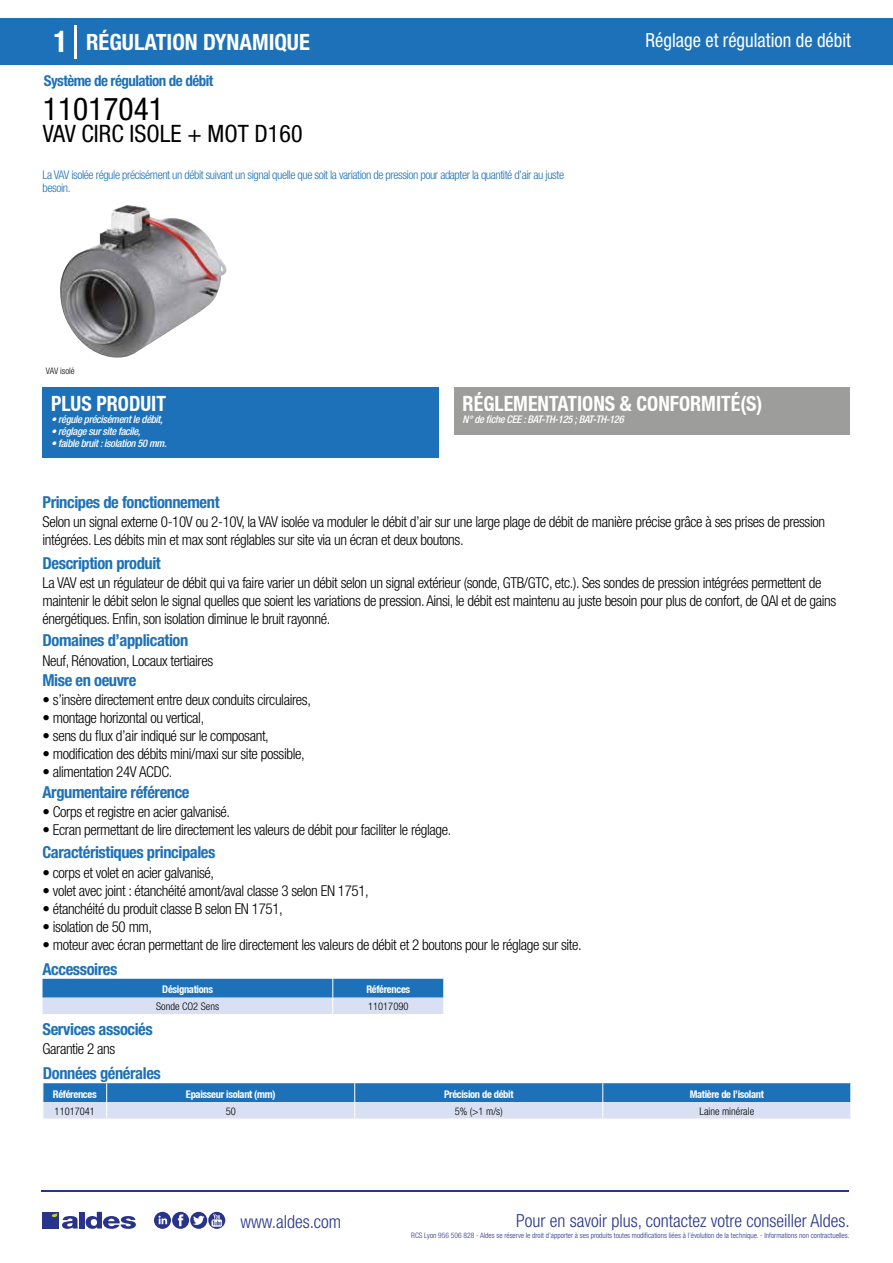
<style>
.page{position:relative;width:893px;height:1263px;background:#fff}
.page>*{position:absolute;margin:0;border:0;box-sizing:border-box;transform-origin:0 0}
.t1{font:condensed 31.5px "Helvetica Neue LT Std";color:#000}
.t2{font:condensed 24px "Helvetica Neue LT Std";color:#000}
.t3{font:700 condensed 22.5px "Helvetica Neue LT Std";color:#fff}
.t4{font:700 condensed 21px "Helvetica Neue";color:#fff;scale:.95 1}
.t5{font:condensed 19.5px "Helvetica Neue LT Std";color:#fff;scale:.95 1}
.t6{font:300 condensed 18px "Helvetica Neue";color:#28348b}
.t7{font:700 condensed 16.5px "Helvetica Neue LT Std";letter-spacing:-.025em;color:#1d71b8}
.t8{font:300 condensed 15px/18px "Helvetica Neue LT Std";letter-spacing:-.025em;color:#000}
.t9{font:700 condensed 15px "Helvetica Neue LT Std";letter-spacing:-.035em;color:#1d71b8}
.t10{font:300 condensed 12px/13.5px "Helvetica Neue LT Std";letter-spacing:-.035em;color:#1d71b8}
.t11{font:italic 500 condensed 10.5px "Helvetica Neue";letter-spacing:-.03em;color:#fff}
.t12{font:700 condensed 10.5px "Helvetica Neue";letter-spacing:-.03em;color:#fff}
.t13{font:300 condensed 10.5px "Helvetica Neue";color:#000}
.t14{font:300 condensed 9px "Helvetica Neue";color:#000}
.t15{font:300 condensed 7.5px "Helvetica Neue";color:#28348b}
.s1{font-size:30px}
</style>
<div class="page">
<div style="left:0;top:18px;width:893px;height:46px;background:#1d71b8"></div>
<div style="left:454px;top:387px;width:396px;height:48px;background:#9d9d9c"></div>
<div style="left:43px;top:387px;width:396px;height:70px;background:#1d71b8"></div>
<hr style="left:74px;top:25px;width:2px;height:33px;background:#fff">
<svg style="left:60px;top:205px;width:167px;height:153px"></svg>
<svg style="left:43px;top:979px;width:401px;height:35px;background:#77a5d4"></svg>
<svg style="left:43px;top:1083px;width:808px;height:36px;background:#78a7d4"></svg>
<hr style="left:41px;top:1190px;width:808px;height:1px;background:#28348b">
<svg style="left:154px;top:1212px;width:71px;height:17px"></svg>
<div style="left:42px;top:1212px;width:17px;height:16px;background:#28348b"></div>
<div style="left:79px;top:1212px;width:5px;height:16px;background:#28348b"></div>
<svg style="left:86px;top:1212px;width:50px;height:17px"></svg>
<svg style="left:52px;top:1213px;width:26px;height:16px"></svg>
<h3 class="t3" style="left:54px;top:28px;width:258px"><span class="s1">1</span> RÉGULATION DYNAMIQUE</h3>
<h3 class="t5" style="left:646px;top:29px;width:218px">Réglage et régulation de débit</h3>
<p class="t9" style="left:44px;top:71px;width:171px">Système de régulation de débit</p>
<h1 class="t1" style="left:43px;top:91px;width:122px">11017041</h1>
<h2 class="t2" style="left:43px;top:120px;width:261px">VAV CIRC ISOLE + MOT D160</h2>
<p class="t10" style="left:43px;top:167px;width:523px">La VAV isolée régule précisément un débit suivant un signal quelle que soit la variation de pression pour adapter la quantité d’air au juste besoin.</p>
<p class="t14" style="left:46px;top:365px;width:30px">VAV isolé</p>
<h3 class="t4" style="left:51px;top:391px;width:122px">PLUS PRODUIT</h3>
<p class="t11" style="left:51px;top:413px;width:113px">• régule précisément le débit,</p>
<p class="t11" style="left:51px;top:425px;width:91px">• réglage sur site facile,</p>
<p class="t11" style="left:51px;top:437px;width:117px">• faible bruit : isolation 50 mm.</p>
<p class="t7" style="left:43px;top:492px;width:179px">Principes de fonctionnement</p>
<h3 class="t4" style="left:463px;top:391px;width:317px">RÉGLEMENTATIONS &amp; CONFORMITÉ(S)</h3>
<p class="t11" style="left:463px;top:413px;width:163px">N° de fiche CEE : BAT-TH-125 ; BAT-TH-126</p>
<p class="t8" style="left:43px;top:513px;width:784px">Selon un signal externe 0-10V ou 2-10V, la VAV isolée va moduler le débit d’air sur une large plage de débit de manière précise grâce à ses prises de pression intégrées. Les débits min et max sont réglables sur site via un écran et deux boutons.</p>
<p class="t8" style="left:43px;top:573px;width:795px">La VAV est un régulateur de débit qui va faire varier un débit selon un signal extérieur (sonde, GTB/GTC, etc.). Ses sondes de pression intégrées permettent de maintenir le débit selon le signal quelles que soient les variations de pression. Ainsi, le débit est maintenu au juste besoin pour plus de confort, de QAI et de gains énergétiques. Enfin, son isolation diminue le bruit rayonné.</p>
<p class="t8" style="left:43px;top:651px;width:172px">Neuf, Rénovation, Locaux tertiaires</p>
<p class="t8" style="left:43px;top:691px;width:270px">• s’insère directement entre deux conduits circulaires,</p>
<p class="t8" style="left:43px;top:709px;width:163px">• montage horizontal ou vertical,</p>
<p class="t8" style="left:43px;top:727px;width:228px">• sens du flux d’air indiqué sur le composant,</p>
<p class="t8" style="left:43px;top:745px;width:264px">• modification des débits mini/maxi sur site possible,</p>
<p class="t8" style="left:43px;top:763px;width:131px">• alimentation 24V ACDC.</p>
<p class="t7" style="left:43px;top:553px;width:120px">Description produit</p>
<p class="t7" style="left:43px;top:630px;width:147px">Domaines d’application</p>
<p class="t7" style="left:43px;top:670px;width:95px">Mise en oeuvre</p>
<p class="t7" style="left:43px;top:782px;width:149px">Argumentaire référence</p>
<p class="t8" style="left:43px;top:802px;width:189px">• Corps et registre en acier galvanisé.</p>
<p class="t8" style="left:43px;top:820px;width:410px">• Ecran permettant de lire directement les valeurs de débit pour faciliter le réglage.</p>
<p class="t7" style="left:43px;top:843px;width:174px">Caractéristiques principales</p>
<p class="t8" style="left:43px;top:863px;width:173px">• corps et volet en acier galvanisé,</p>
<p class="t8" style="left:43px;top:881px;width:328px">• volet avec joint : étanchéité amont/aval classe 3 selon EN 1751,</p>
<p class="t8" style="left:43px;top:899px;width:242px">• étanchéité du produit classe B selon EN 1751,</p>
<p class="t8" style="left:43px;top:917px;width:111px">• isolation de 50 mm,</p>
<p class="t8" style="left:43px;top:935px;width:541px">• moteur avec écran permettant de lire directement les valeurs de débit et 2 boutons pour le réglage sur site.</p>
<p class="t7" style="left:43px;top:959px;width:76px">Accessoires</p>
<p class="t12" style="left:162px;top:983px;width:52px">Désignations</p>
<p class="t12" style="left:366px;top:983px;width:45px">Références</p>
<p class="t13" style="left:156px;top:1000px;width:64px">Sonde CO2 Sens</p>
<p class="t13" style="left:368px;top:1000px;width:42px">11017090</p>
<p class="t7" style="left:43px;top:1019px;width:112px">Services associés</p>
<p class="t8" style="left:43px;top:1040px;width:74px">Garantie 2 ans</p>
<p class="t7" style="left:43px;top:1063px;width:119px">Données générales</p>
<p class="t12" style="left:53px;top:1088px;width:45px">Références</p>
<p class="t12" style="left:186px;top:1088px;width:91px">Epaisseur isolant (mm)</p>
<p class="t12" style="left:444px;top:1088px;width:71px">Précision de débit</p>
<p class="t12" style="left:690px;top:1088px;width:76px">Matière de l’isolant</p>
<p class="t13" style="left:55px;top:1105px;width:42px">11017041</p>
<p class="t13" style="left:226px;top:1105px;width:12px">50</p>
<p class="t13" style="left:455px;top:1105px;width:49px">5% (&gt;1 m/s)</p>
<p class="t13" style="left:699px;top:1105px;width:56px">Laine minérale</p>
<p class="t6" style="left:240px;top:1211px;width:102px">www.aldes.com</p>
<p class="t6" style="left:516px;top:1211px;width:335px">Pour en savoir plus, contactez votre conseiller Aldes.</p>
<p class="t15" style="left:411px;top:1230px;width:440px">RCS Lyon 956 506 828 - Aldes se réserve le droit d’apporter à ses produits toutes modifications liées à l’évolution de la technique. - Informations non contractuelles.</p>
</div>
